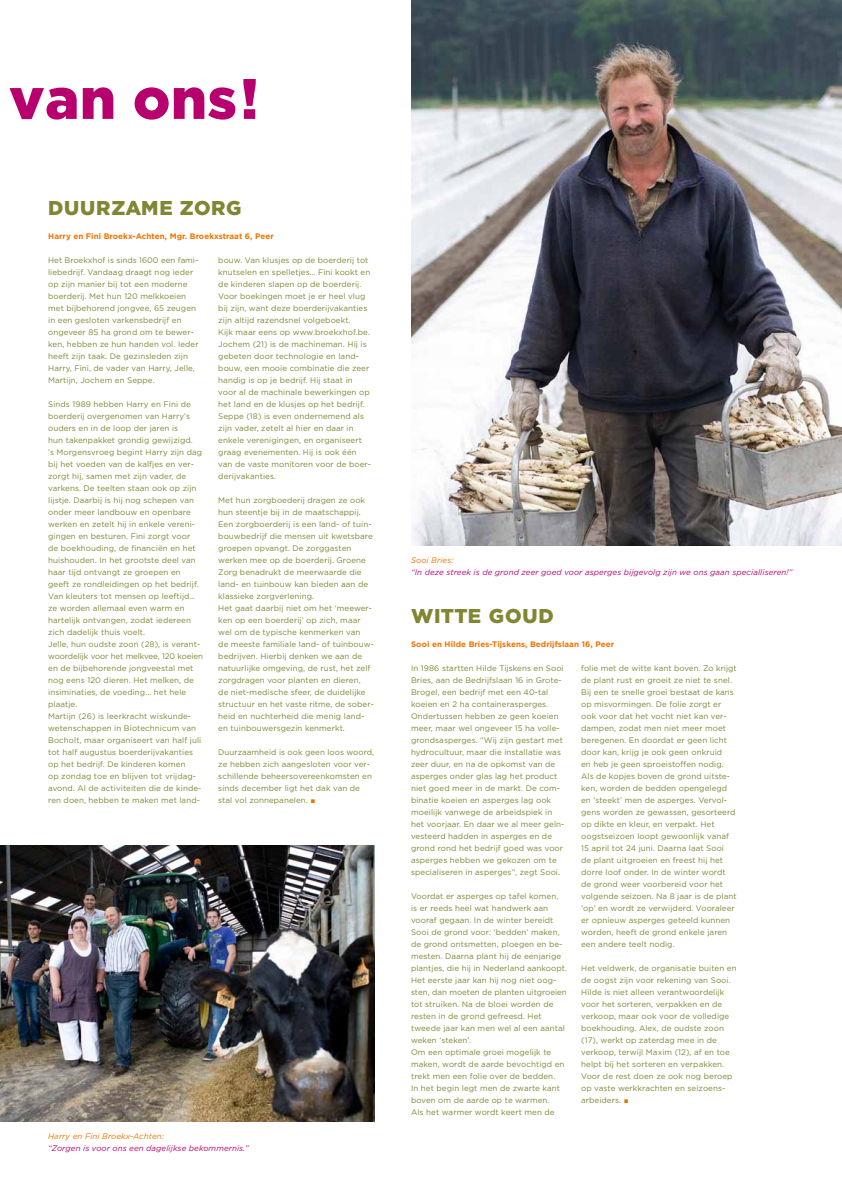
<style>
.page{position:relative;width:842px;height:1191px;background:#fff}
.page>*{position:absolute;margin:0;border:0;box-sizing:border-box;transform-origin:0 0}
.t1{font:900 57px "Gotham";color:#b7006e}
.t2{font:900 20px "Gotham";letter-spacing:.04em;color:#808632}
.t3{font:8px/12px "Gotham";letter-spacing:.01em;color:#808632}
.t4{font:italic 8px "Gotham";letter-spacing:.01em;color:#b7006e}
.t5{font:700 8px "Gotham";letter-spacing:.01em;color:#f07300}
.t6{font:italic 8px "Gotham";letter-spacing:.01em;color:#f07300}
.s1{font-family:"Scala Sans Expert";color:#f07300}
</style>
<div class="page">
<img style="left:411px;top:0;width:431px;height:545px">
<img style="left:0;top:845px;width:374px;height:276px">
<h1 class="t1" style="left:9px;top:59px;width:251px">VAN ONS!</h1>
<h2 class="t2" style="left:48px;top:194px;width:195px">DUURZAME ZORG</h2>
<p class="t5" style="left:48px;top:231px;width:227px">Harry en Fini Broekx-Achten, Mgr. Broekxstraat 6, Peer</p>
<p class="t3" style="left:48px;top:254px;width:152px">Het Broekxhof is sinds 1600 een fami&shy;liebedrijf. Vandaag draagt nog ieder op zijn manier bij tot een moderne boerderij. Met hun 120 melkkoeien met bijbehorend jongvee, 65 zeugen in een gesloten varkensbedrijf en ongeveer 85 ha grond om te bewer&shy;ken, hebben ze hun handen vol. Ieder heeft zijn taak. De gezinsleden zijn Harry, Fini, de vader van Harry, Jelle, Martijn, Jochem en Seppe.</p>
<p class="t3" style="left:48px;top:398px;width:156px">Sinds 1989 hebben Harry en Fini de boerderij overgenomen van Harry’s ouders en in de loop der jaren is<br>hun takenpakket grondig gewijzigd.<br>’s Morgensvroeg begint Harry zijn dag bij het voeden van de kalfjes en ver&shy;zorgt hij, samen met zijn vader, de varkens. De teelten staan ook op zijn lijstje. Daarbij is hij nog schepen van onder meer landbouw en openbare werken en zetelt hij in enkele vereni&shy;gingen en besturen. Fini zorgt voor<br>de boekhouding, de financiën en het huishouden. In het grootste deel van haar tijd ontvangt ze groepen en geeft ze rondleidingen op het bedrijf.<br>Van kleuters tot mensen op leeftijd… ze worden allemaal even warm en hartelijk ontvangen, zodat iedereen zich dadelijk thuis voelt.<br>Jelle, hun oudste zoon (28), is verant&shy;woordelijk voor het melkvee, 120 koeien en de bijbehorende jongveestal met nog eens 120 dieren. Het melken, de insiminaties, de voeding... het hele plaatje.<br>Martijn (26) is leerkracht wiskunde&shy;wetenschappen in Biotechnicum van Bocholt, maar organiseert van half juli tot half augustus boerderijvakanties op het bedrijf. De kinderen komen<br>op zondag toe en blijven tot vrijdag&shy;avond. Al de activiteiten die de kinde&shy;ren doen, hebben te maken met land-</p>
<p class="t3" style="left:218px;top:254px;width:154px">bouw. Van klusjes op de boerderij tot knutselen en spelletjes… Fini kookt en de kinderen slapen op de boerderij.<br>Voor boekingen moet je er heel vlug bij zijn, want deze boerderijvakanties zijn altijd razendsnel volgeboekt.<br>Kijk maar eens op www.broekxhof.be.<br>Jochem (21) is de machineman. Hij is gebeten door technologie en land&shy;bouw, een mooie combinatie die zeer handig is op je bedrijf. Hij staat in voor al de machinale bewerkingen op het land en de klusjes op het bedrijf.<br>Seppe (18) is even ondernemend als zijn vader, zetelt al hier en daar in enkele verenigingen, en organiseert graag evenementen. Hij is ook één van de vaste monitoren voor de boer&shy;derijvakanties.</p>
<p class="t3" style="left:218px;top:494px;width:157px">Met hun zorgboederij dragen ze ook hun steentje bij in de maatschappij.<br>Een zorgboerderij is een land- of tuin&shy;bouwbedrijf die mensen uit kwetsbare groepen opvangt. De zorggasten werken mee op de boerderij. Groene Zorg benadrukt de meerwaarde die land- en tuinbouw kan bieden aan de klassieke zorgverlening.<br>Het gaat daarbij niet om het ‘meewer&shy;ken op een boerderij’ op zich, maar wel om de typische kenmerken van<br>de meeste familiale land- of tuinbouw&shy;bedrijven. Hierbij denken we aan de natuurlijke omgeving, de rust, het zelf zorgdragen voor planten en dieren,<br>de niet-medische sfeer, de duidelijke structuur en het vaste ritme, de sober&shy;heid en nuchterheid die menig land&shy;en tuinbouwersgezin kenmerkt.</p>
<p class="t3" style="left:218px;top:746px;width:157px">Duurzaamheid is ook geen loos woord, ze hebben zich aangesloten voor ver&shy;schillende beheersovereenkomsten en sinds december ligt het dak van de stal vol zonnepanelen. <span class="s1">r</span></p>
<p class="t6" style="left:48px;top:1131px;width:117px">Harry en Fini Broekx-Achten:</p>
<p class="t4" style="left:48px;top:1143px;width:202px">“Zorgen is voor ons een dagelijkse bekommernis.”</p>
<p class="t6" style="left:411px;top:555px;width:44px">Sooi Bries:</p>
<p class="t4" style="left:411px;top:567px;width:383px">“In deze streek is de grond zeer goed voor asperges bijgevolg zijn we ons gaan specialliseren!”</p>
<h2 class="t2" style="left:411px;top:602px;width:142px">WITTE GOUD</h2>
<p class="t5" style="left:411px;top:639px;width:204px">Sooi en Hilde Bries-Tijskens, Bedrijfslaan 16, Peer</p>
<p class="t3" style="left:411px;top:662px;width:155px">In 1986 startten Hilde Tijskens en Sooi Bries, aan de Bedrijfslaan 16 in Grote-Brogel, een bedrijf met een 40-tal koeien en 2 ha containerasperges.<br>Ondertussen hebben ze geen koeien meer, maar wel ongeveer 15 ha volle&shy;grondsasperges. “Wij zijn gestart met hydrocultuur, maar die installatie was zeer duur, en na de opkomst van de asperges onder glas lag het product niet goed meer in de markt. De com&shy;binatie koeien en asperges lag ook moeilijk vanwege de arbeidspiek in het voorjaar. En daar we al meer geïn&shy;vesteerd hadden in asperges en de grond rond het bedrijf goed was voor asperges hebben we gekozen om te specialiseren in asperges”, zegt Sooi.</p>
<p class="t3" style="left:411px;top:890px;width:157px">Voordat er asperges op tafel komen,<br>is er reeds heel wat handwerk aan vooraf gegaan. In de winter bereidt Sooi de grond voor: ‘bedden’ maken, de grond ontsmetten, ploegen en be-- mesten. Daarna plant hij de eenjarige plantjes, die hij in Nederland aankoopt.<br>Het eerste jaar kan hij nog niet oog&shy;sten, dan moeten de planten uitgroeien tot struiken. Na de bloei worden de resten in de grond gefreesd. Het tweede jaar kan men wel al een aantal weken ‘steken’.<br>Om een optimale groei mogelijk te maken, wordt de aarde bevochtigd en trekt men een folie over de bedden.<br>In het begin legt men de zwarte kant boven om de aarde op te warmen.<br>Als het warmer wordt keert men de</p>
<p class="t3" style="left:581px;top:662px;width:157px">folie met de witte kant boven. Zo krijgt de plant rust en groeit ze niet te snel.<br>Bij een te snelle groei bestaat de kans op misvormingen. De folie zorgt er ook voor dat het vocht niet kan ver&shy;dampen, zodat men niet meer moet beregenen. En doordat er geen licht door kan, krijg je ook geen onkruid<br>en heb je geen sproeistoffen nodig.<br>Als de kopjes boven de grond uitste&shy;ken, worden de bedden opengelegd en ‘steekt’ men de asperges. Vervol&shy;gens worden ze gewassen, gesorteerd op dikte en kleur, en verpakt. Het oogstseizoen loopt gewoonlijk vanaf 15 april tot 24 juni. Daarna laat Sooi<br>de plant uitgroeien en freest hij het dorre loof onder. In de winter wordt de grond weer voorbereid voor het volgende seizoen. Na 8 jaar is de plant ‘op’ en wordt ze verwijderd. Vooraleer er opnieuw asperges geteeld kunnen worden, heeft de grond enkele jaren een andere teelt nodig.</p>
<p class="t3" style="left:581px;top:962px;width:157px">Het veldwerk, de organisatie buiten en de oogst zijn voor rekening van Sooi.<br>Hilde is niet alleen verantwoordelijk voor het sorteren, verpakken en de verkoop, maar ook voor de volledige boekhouding. Alex, de oudste zoon (17), werkt op zaterdag mee in de verkoop, terwijl Maxim (12), af en toe helpt bij het sorteren en verpakken.<br>Voor de rest doen ze ook nog beroep op vaste werkkrachten en seizoens&shy;arbeiders. <span class="s1">r</span></p>
</div>
